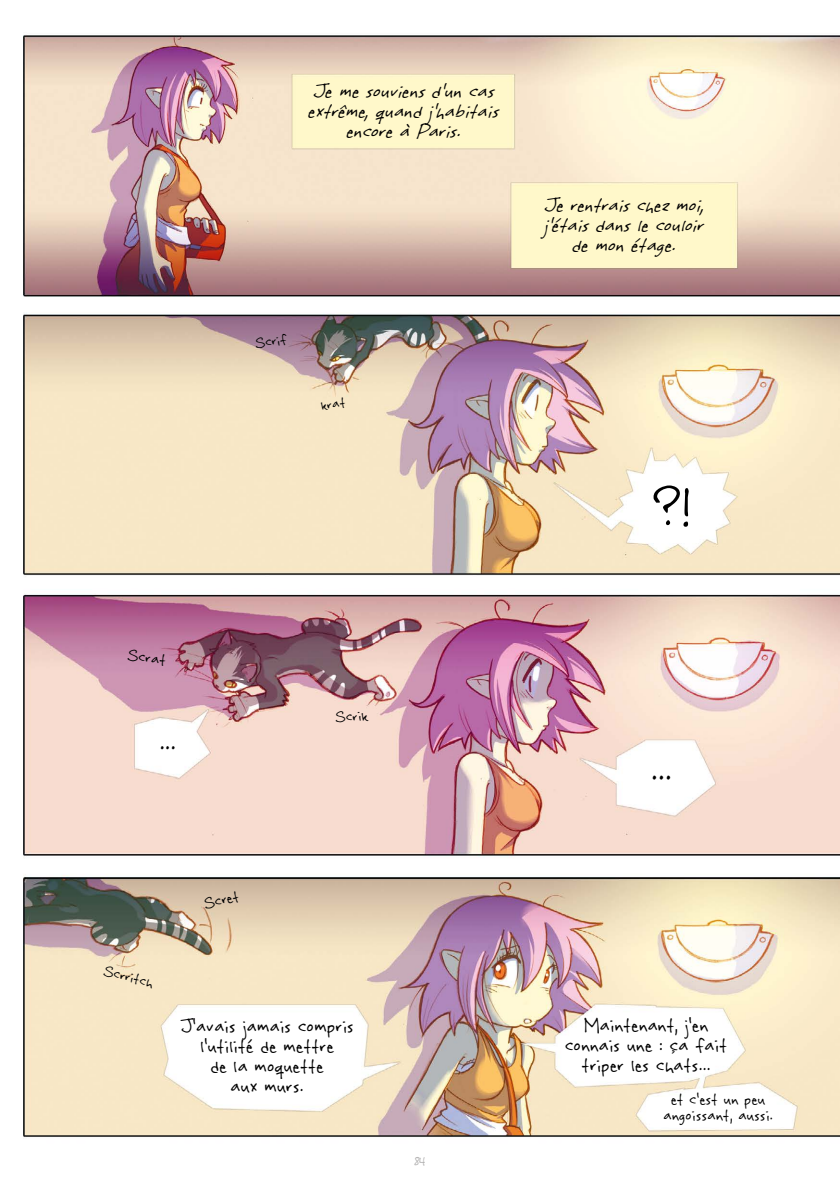
<style>
.page{position:relative;width:840px;height:1191px;background:#fff}
.page>*{position:absolute;margin:0;border:0;box-sizing:border-box;transform-origin:0 0}
.t1{font:63.4px "Rabiohead";color:#000}
.t2{font:43.2px "Rabiohead";color:#000}
.t3{font:34.2px "Rabiohead";color:#000}
.t4{font:24px/20px "Rabiohead";color:#000;text-align:center}
.t5{font:italic 24px/20px "Rabioheadremix";color:#000;text-align:center}
.t6{font:20px/16px "Rabiohead";color:#000;text-align:center}
.t7{font:19.8px "Rabiohead";color:#000}
.t8{font:19.2px "Rabiohead";color:#000}
.t9{font:18.6px "Rabiohead";color:#000}
.t10{font:18.4px "Rabiohead";color:#000}
.t11{font:17.8px "Rabiohead";color:#000}
.t12{font:15.8px "Rabiohead";color:#b3b2b2}
</style>
<div class="page">
<img style="left:23px;top:35px;width:816px;height:1102px">
<p class="t5" style="left:306px;top:81px;width:192px">Je me souviens d’un cas extrême, quand j’habitais encore à Paris.</p>
<p class="t11" style="left:253px;top:332px;width:33px;rotate:-8deg">Scrif</p>
<p class="t11" style="left:319px;top:394px;width:26px;rotate:-8deg">krat</p>
<p class="t5" style="left:542px;top:194px;width:162px">Je rentrais chez moi, j’étais dans le couloir de mon étage.</p>
<h1 class="t1" style="left:651px;top:468px;width:41px">?!</h1>
<p class="t7" style="left:129px;top:643px;width:40px;rotate:6deg">Scrat</p>
<h3 class="t3" style="left:159px;top:720px;width:18px">...</h3>
<p class="t10" style="left:107px;top:959px;width:52px;rotate:14deg">Scrritch</p>
<p class="t8" style="left:201px;top:892px;width:37px;rotate:-15deg">Scret</p>
<p class="t9" style="left:334px;top:706px;width:34px;rotate:-5deg">Scrik</p>
<h2 class="t2" style="left:650px;top:742px;width:23px">...</h2>
<p class="t4" style="left:180px;top:1015px;width:175px">J’avais jamais compris l’utilité de mettre<br>de la moquette<br>aux murs.</p>
<p class="t4" style="left:564px;top:1014px;width:164px">Maintenant, j’en connais une : ça fait triper les chats...</p>
<p class="t6" style="left:662px;top:1090px;width:111px">et c’est un peu angoissant, aussi.</p>
<p class="t12" style="left:414px;top:1150px;width:13px">84</p>
</div>
